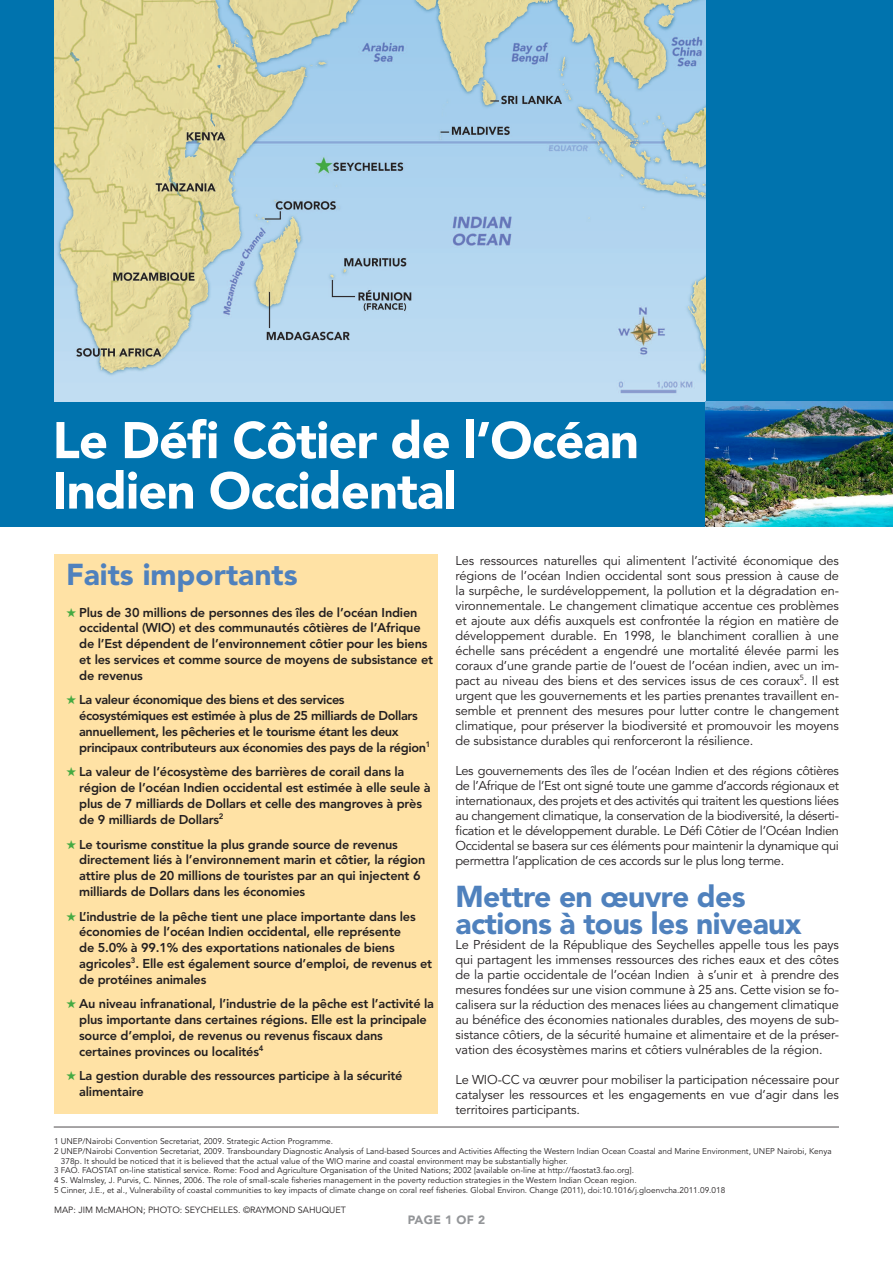
<style>
.page{position:relative;width:893px;height:1263px;background:#fff}
.page>*{position:absolute;margin:0;border:0;box-sizing:border-box;transform-origin:0 0}
.t1{font:900 51px/50.4px "Avenir";letter-spacing:-.02em;color:#fff}
.Heading_2{font:900 30px/27px "Avenir";letter-spacing:-.02em;color:#4f81bd}
.Heading_2-2{font:900 30px "Avenir";color:#4f81bd}
.t2{font:12.75px/15px "Avenir";letter-spacing:-.01em;color:#231f20;text-align:justify}
.Heading_2-3{font:800 12.75px/15.8px "Avenir";letter-spacing:-.015em;color:#231f20}
.t3{font:900 12px "Avenir";letter-spacing:.025em;color:#939598}
.t4{font:9px "Avenir";color:#231f20}
.t5{font:8.25px/9.8px "Avenir";color:#231f20}
.s1{color:#44aa42}
</style>
<div class="page">
<div style="left:54px;top:555px;width:383px;height:559px;background:#ffe2a5"></div>
<div style="left:0;top:0;width:893px;height:526px;background:#0073ae"></div>
<img style="left:54px;top:0;width:651px;height:402px">
<hr style="left:54px;top:1127px;width:785px;height:1px;background:#231f20">
<img style="left:705px;top:402px;width:188px;height:124px">
<p class="t1" style="left:52px;top:415px;width:588px">Le Défi Côtier de l’Océan<br>Indien Occidental</p>
<p class="Heading_2-2" style="left:66px;top:557px;width:233px">Faits importants</p>
<p class="Heading_2-3" style="left:79px;top:604px;width:355px;text-indent:-13px"><span class="s1">★</span> Plus de 30 millions de personnes des îles de l’océan Indien occidental (WIO) et des communautés côtières de l’Afrique de l’Est dépendent de l’environnement côtier pour les biens et les services et comme source de moyens de subsistance et de revenus</p>
<p class="Heading_2-3" style="left:79px;top:692px;width:353px;text-indent:-13px"><span class="s1">★</span> La valeur économique des biens et des services écosystémiques est estimée à plus de 25 milliards de Dollars annuellement, les pêcheries et le tourisme étant les deux principaux contributeurs aux économies des pays de la région<sup>1</sup></p>
<p class="Heading_2-3" style="left:79px;top:764px;width:353px;text-indent:-13px"><span class="s1">★</span> La valeur de l’écosystème des barrières de corail dans la région de l’océan Indien occidental est estimée à elle seule à plus de 7 milliards de Dollars et celle des mangroves à près de 9 milliards de Dollars<sup>2</sup></p>
<p class="Heading_2-3" style="left:79px;top:836px;width:348px;text-indent:-13px"><span class="s1">★</span> Le tourisme constitue la plus grande source de revenus directement liés à l’environnement marin et côtier, la région attire plus de 20 millions de touristes par an qui injectent 6 milliards de Dollars dans les économies</p>
<p class="Heading_2-3" style="left:79px;top:908px;width:355px;text-indent:-13px"><span class="s1">★</span> L’industrie de la pêche tient une place importante dans les économies de l’océan Indien occidental, elle représente<br>de 5.0% à 99.1% des exportations nationales de biens agricoles<sup>3</sup>. Elle est également source d’emploi, de revenus et de protéines animales</p>
<p class="Heading_2-3" style="left:79px;top:996px;width:356px;text-indent:-13px"><span class="s1">★</span> Au niveau infranational, l’industrie de la pêche est l’activité la plus importante dans certaines régions. Elle est la principale source d’emploi, de revenus ou revenus fiscaux dans certaines provinces ou localités<sup>4</sup></p>
<p class="Heading_2-3" style="left:79px;top:1068px;width:325px;text-indent:-13px"><span class="s1">★</span> La gestion durable des ressources participe à la sécurité alimentaire</p>
<p class="t2" style="left:455px;top:553px;width:385px">Les ressources naturelles qui alimentent l’activité économique des régions de l’océan Indien occidental sont sous pression à cause de la surpêche, le surdéveloppement, la pollution et la dégradation en&shy;vironnementale. Le changement climatique accentue ces problèmes et ajoute aux défis auxquels est confrontée la région en matière de développement durable. En 1998, le blanchiment corallien à une échelle sans précédent a engendré une mortalité élevée parmi les coraux d’une grande partie de l‘ouest de l’océan indien, avec un im&shy;pact au niveau des biens et des services issus de ces coraux<sup>5</sup>. Il est urgent que les gouvernements et les parties prenantes travaillent en&shy;semble et prennent des mesures pour lutter contre le changement climatique, pour préserver la biodiversité et promouvoir les moyens de subsistance durables qui renforceront la résilience.</p>
<p class="t2" style="left:455px;top:763px;width:385px">Les gouvernements des îles de l’océan Indien et des régions côtières de l’Afrique de l’Est ont signé toute une gamme d’accords régionaux et internationaux, des projets et des activités qui traitent les questions liées au changement climatique, la conservation de la biodiversité, la déserti&shy;fication et le développement durable. Le Défi Côtier de l’Océan Indien Occidental se basera sur ces éléments pour maintenir la dynamique qui permettra l’application de ces accords sur le plus long terme.</p>
<p class="Heading_2" style="left:455px;top:882px;width:348px">Mettre en œuvre des actions à tous les niveaux</p>
<p class="t2" style="left:455px;top:937px;width:385px">Le Président de la République des Seychelles appelle tous les pays qui partagent les immenses ressources des riches eaux et des côtes de la partie occidentale de l’océan Indien à s’unir et à prendre des mesures fondées sur une vision commune à 25 ans. Cette vision se fo&shy;calisera sur la réduction des menaces liées au changement climatique au bénéfice des économies nationales durables, des moyens de sub&shy;sistance côtiers, de la sécurité humaine et alimentaire et de la préser&shy;vation des écosystèmes marins et côtiers vulnérables de la région.</p>
<p class="t2" style="left:455px;top:1072px;width:385px">Le WIO-CC va œuvrer pour mobiliser la participation nécessaire pour catalyser les ressources et les engagements en vue d’agir dans les territoires participants.</p>
<p class="t5" style="left:54px;top:1136px;width:280px">1 UNEP/Nairobi Convention Secretariat, 2009. Strategic Action Programme.</p>
<p class="t5" style="left:61px;top:1146px;width:772px;text-indent:-7px">2 UNEP/Nairobi Convention Secretariat, 2009. Transboundary Diagnostic Analysis of Land-based Sources and Activities Affecting the Western Indian Ocean Coastal and Marine Environment, UNEP Nairobi, Kenya<br>378p. It should be noticed that it is believed that the actual value of the WIO marine and coastal environment may be substantially higher.</p>
<p class="t5" style="left:54px;top:1166px;width:581px">3 FAO. FAOSTAT on-line statistical service. Rome: Food and Agriculture Organisation of the United Nations; 2002 [available on-line at http://faostat3.fao.org].</p>
<p class="t5" style="left:54px;top:1175px;width:584px">4 S. Walmsley, J. Purvis, C. Ninnes, 2006. The role of small-scale fisheries management in the poverty reduction strategies in the Western Indian Ocean region.</p>
<p class="t5" style="left:54px;top:1185px;width:673px">5 Cinner, J.E., et al., Vulnerability of coastal communities to key impacts of climate change on coral reef fisheries. Global Environ. Change (2011), doi:10.1016/j.gloenvcha.2011.09.018</p>
<p class="t4" style="left:54px;top:1204px;width:293px">MAP: JIM McMAHON; PHOTO: SEYCHELLES. ©RAYMOND SAHUQUET</p>
<p class="t3" style="left:408px;top:1213px;width:79px">PAGE 1 OF 2</p>
</div>
